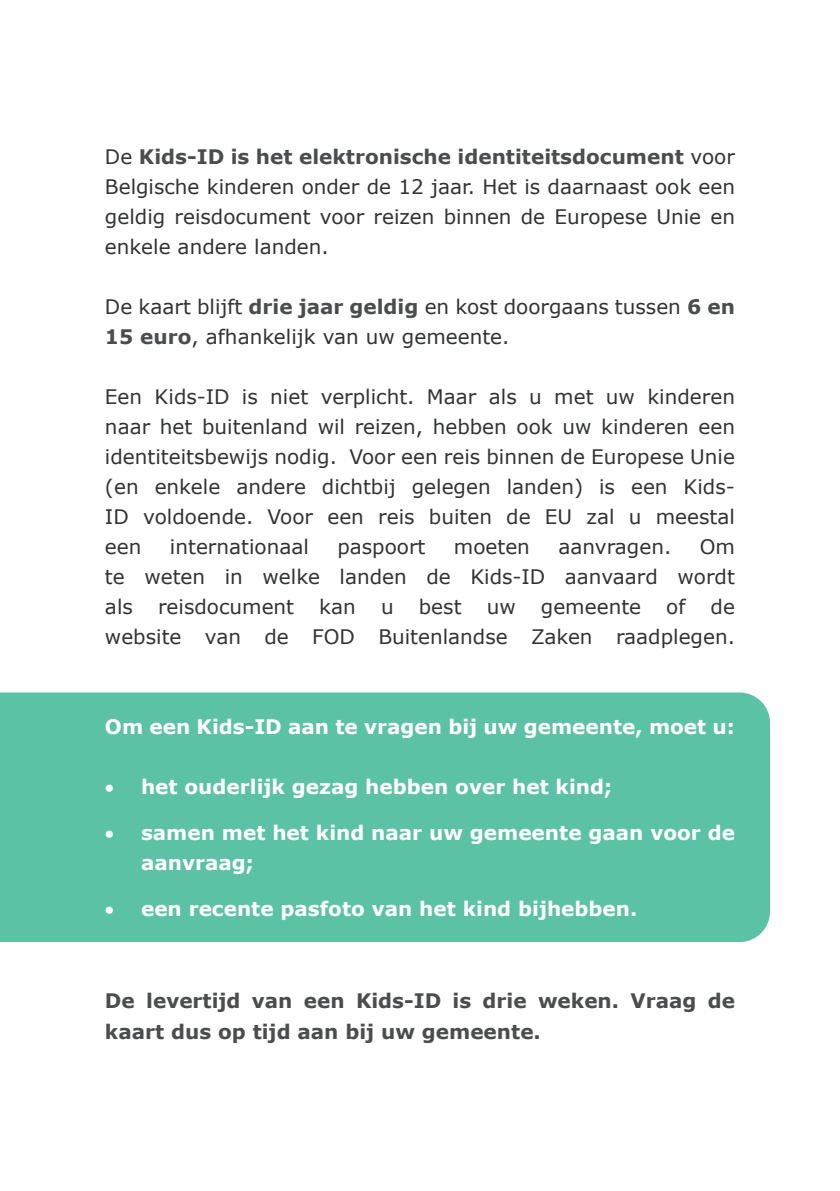
<style>
.page{position:relative;width:840px;height:1191px;background:#fff}
.page>*{position:absolute;margin:0;border:0;box-sizing:border-box;transform-origin:0 0}
.t1{font:20px/30px "Verdana";color:#313232;text-align:justify}
.t2{font:700 20px/30px "Verdana";color:#fff}
.t3{font:700 20px/30px "Verdana";color:#4b4c4d}
.s1{font-weight:700;color:#4b4c4d}
</style>
<div class="page">
<div style="left:0;top:692px;width:769px;height:250px;background:#5bc2a5"></div>
<p class="t1" style="left:105px;top:142px;width:631px">De <span class="s1">Kids-ID is het elektronische identiteitsdocument</span> voor Belgische kinderen onder de 12 jaar. Het is daarnaast ook een geldig reisdocument voor reizen binnen de Europese Unie en enkele andere landen.</p>
<p class="t1" style="left:105px;top:292px;width:631px">De kaart blijft <span class="s1">drie jaar geldig</span> en kost doorgaans tussen <span class="s1">6 en<br>15 euro</span>, afhankelijk van uw gemeente.</p>
<p class="t1" style="left:105px;top:382px;width:631px">Een Kids-ID is niet verplicht. Maar als u met uw kinderen naar het buitenland wil reizen, hebben ook uw kinderen een identiteitsbewijs nodig. Voor een reis binnen de Europese Unie (en enkele andere dichtbij gelegen landen) is een Kids-ID voldoende. Voor een reis buiten de EU zal u meestal een</p>
<p class="t1" style="left:170px;top:532px;width:140px">internationaal</p>
<p class="t1" style="left:337px;top:532px;width:90px">paspoort</p>
<p class="t1" style="left:453px;top:532px;width:77px">moeten</p>
<p class="t1" style="left:558px;top:532px;width:114px">aanvragen.</p>
<p class="t1" style="left:105px;top:532px;width:631px;text-indent:594px">Om te weten in welke landen de Kids-ID aanvaard wordt als</p>
<p class="t1" style="left:158px;top:592px;width:137px">reisdocument</p>
<p class="t1" style="left:319px;top:592px;width:38px">kan</p>
<p class="t1" style="left:381px;top:592px;width:14px">u</p>
<p class="t1" style="left:418px;top:592px;width:44px">best</p>
<p class="t1" style="left:486px;top:592px;width:31px">uw</p>
<p class="t1" style="left:540px;top:592px;width:102px">gemeente</p>
<p class="t1" style="left:666px;top:592px;width:21px">of</p>
<p class="t1" style="left:105px;top:592px;width:631px;text-align:right">de<br>website van de FOD Buitenlandse Zaken raadplegen.</p>
<p class="t2" style="left:105px;top:711px;width:631px">Om een Kids-ID aan te vragen bij uw gemeente, moet u:</p>
<p class="t2" style="left:105px;top:771px;width:508px">• het ouderlijk gezag hebben over het kind;</p>
<p class="t2" style="left:141px;top:817px;width:595px;text-indent:-36px">• samen met het kind naar uw gemeente gaan voor de aanvraag;</p>
<p class="t2" style="left:105px;top:893px;width:533px">• een recente pasfoto van het kind bijhebben.</p>
<p class="t3" style="left:105px;top:985px;width:631px">De levertijd van een Kids-ID is drie weken. Vraag de kaart dus op tijd aan bij uw gemeente.</p>
</div>
